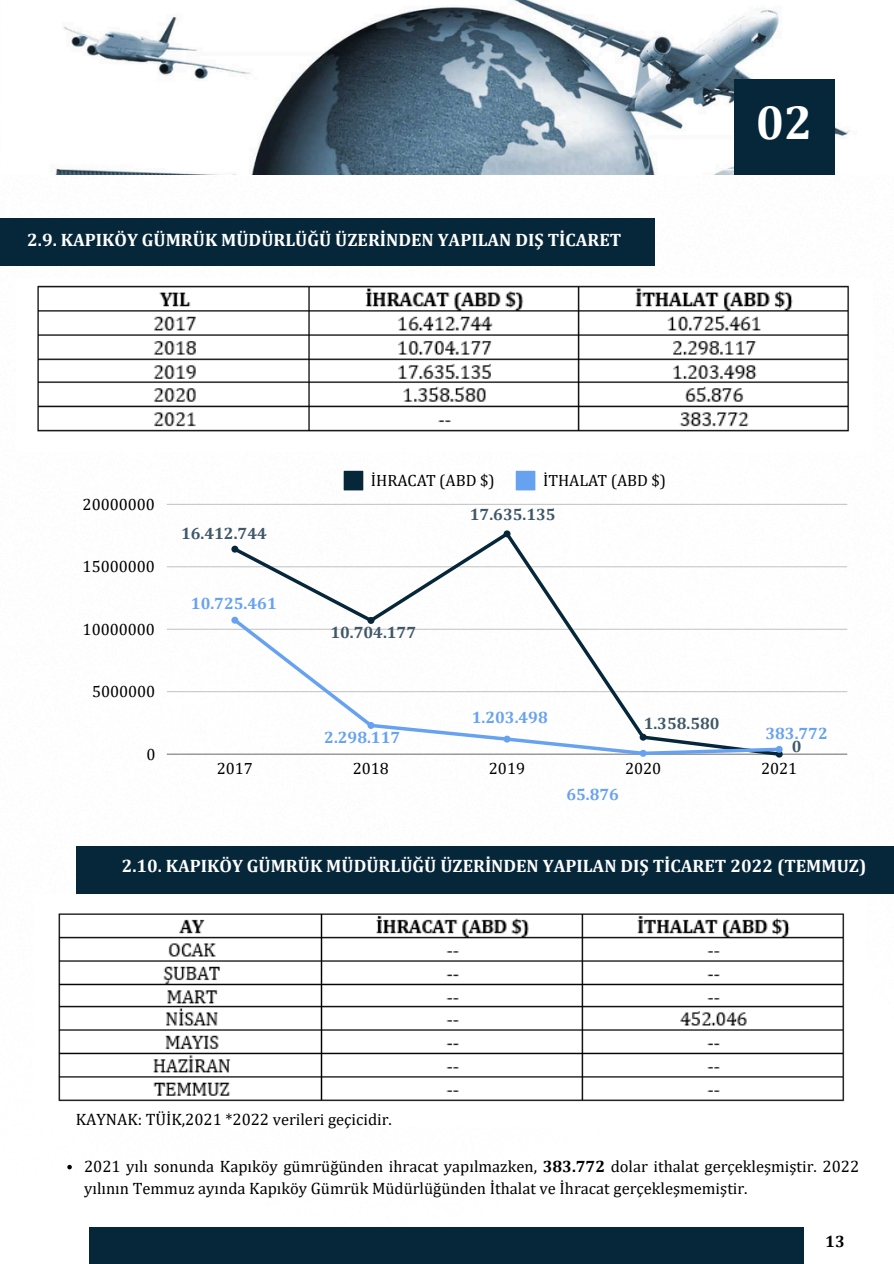
<style>
.page{position:relative;width:894px;height:1264px;background:#fff}
.page>*{position:absolute;margin:0;border:0;box-sizing:border-box;transform-origin:0 0}
.t1{font:800 60px "Montserrat";color:#fff}
.t2{font:700 48px "Cambria";color:#fff}
.t3{font:700 18px "Cambria";color:#fefefe}
.t4{font:16.5px/22.5px "Cambria";color:#000}
.t5{font:700 16.5px "Cambria";color:#67a2f1}
.t6{font:700 16.5px "Cambria";color:#405768}
.t7{font:700 16.5px "Cambria";color:#000}
.t8{font:16.35px "Cambria";color:#000}
.s1{font-weight:700}
</style>
<div class="page">
<div style="left:0;top:218px;width:654px;height:48px;background:#06273a"></div>
<div style="left:89px;top:1226px;width:715px;height:37px;background:#06273a"></div>
<svg style="left:343px;top:471px;width:20px;height:19px"></svg>
<svg style="left:515px;top:471px;width:20px;height:19px"></svg>
<hr style="left:167px;top:753px;width:680px;height:1px;background:#000">
<hr style="left:167px;top:691px;width:680px;height:1px;background:#000">
<hr style="left:167px;top:629px;width:680px;height:1px;background:#000">
<hr style="left:167px;top:566px;width:680px;height:1px;background:#000">
<hr style="left:167px;top:504px;width:680px;height:1px;background:#000">
<svg style="left:230px;top:530px;width:552px;height:228px"></svg>
<div style="left:76px;top:846px;width:817px;height:48px;background:#06273a"></div>
<img style="left:37px;top:285px;width:812px;height:147px">
<img style="left:58px;top:913px;width:787px;height:189px">
<svg style="left:67px;top:1164px;width:5px;height:5px"></svg>
<img style="left:55px;top:0;width:795px;height:174px">
<div style="left:734px;top:79px;width:100px;height:96px;background:#06273a"></div>
<p class="t3" style="left:27px;top:229px;width:595px">2.9. KAPIKÖY GÜMRÜK MÜDÜRLÜĞÜ ÜZERİNDEN YAPILAN DIŞ TİCARET</p>
<p class="t1" style="left:739px;top:78px;width:79px">02</p>
<p class="t2" style="left:755px;top:94px;width:58px">02</p>
<p class="t8" style="left:83px;top:494px;width:74px">20000000</p>
<p class="t8" style="left:83px;top:557px;width:74px">15000000</p>
<p class="t8" style="left:83px;top:619px;width:74px">10000000</p>
<p class="t8" style="left:92px;top:681px;width:65px">5000000</p>
<p class="t8" style="left:146px;top:744px;width:11px">0</p>
<p class="t6" style="left:181px;top:523px;width:87px">16.412.744</p>
<h2 class="t5" style="left:191px;top:593px;width:87px">10.725.461</h2>
<p class="t8" style="left:371px;top:470px;width:125px">İHRACAT (ABD $)</p>
<p class="t8" style="left:543px;top:470px;width:124px">İTHALAT (ABD $)</p>
<h2 class="t6" style="left:330px;top:622px;width:87px">10.704.177</h2>
<h2 class="t5" style="left:324px;top:726px;width:78px">2.298.117</h2>
<h2 class="t6" style="left:469px;top:504px;width:87px">17.635.135</h2>
<h2 class="t5" style="left:471px;top:707px;width:78px">1.203.498</h2>
<h2 class="t6" style="left:643px;top:713px;width:78px">1.358.580</h2>
<p class="t5" style="left:765px;top:723px;width:64px">383.772</p>
<h2 class="t6" style="left:791px;top:736px;width:11px">0</h2>
<p class="t8" style="left:217px;top:758px;width:38px">2017</p>
<p class="t8" style="left:353px;top:758px;width:38px">2018</p>
<p class="t8" style="left:489px;top:758px;width:38px">2019</p>
<p class="t8" style="left:625px;top:758px;width:38px">2020</p>
<p class="t8" style="left:760px;top:758px;width:38px">2021</p>
<h2 class="t5" style="left:566px;top:784px;width:54px">65.876</h2>
<h2 class="t3" style="left:122px;top:854px;width:746px">2.10. KAPIKÖY GÜMRÜK MÜDÜRLÜĞÜ ÜZERİNDEN YAPILAN DIŞ TİCARET 2022 (TEMMUZ)</h2>
<h1 class="t4" style="left:76px;top:1108px;width:317px">KAYNAK: TÜİK,2021 *2022 verileri geçicidir.</h1>
<p class="t4" style="left:84px;top:1154px;width:776px">2021 yılı sonunda Kapıköy gümrüğünden ihracat yapılmazken, <span class="s1">383.772</span> dolar ithalat gerçekleşmiştir. 2022 yılının Temmuz ayında Kapıköy Gümrük Müdürlüğünden İthalat ve İhracat gerçekleşmemiştir.</p>
<h1 class="t7" style="left:825px;top:1231px;width:21px">13</h1>
</div>
